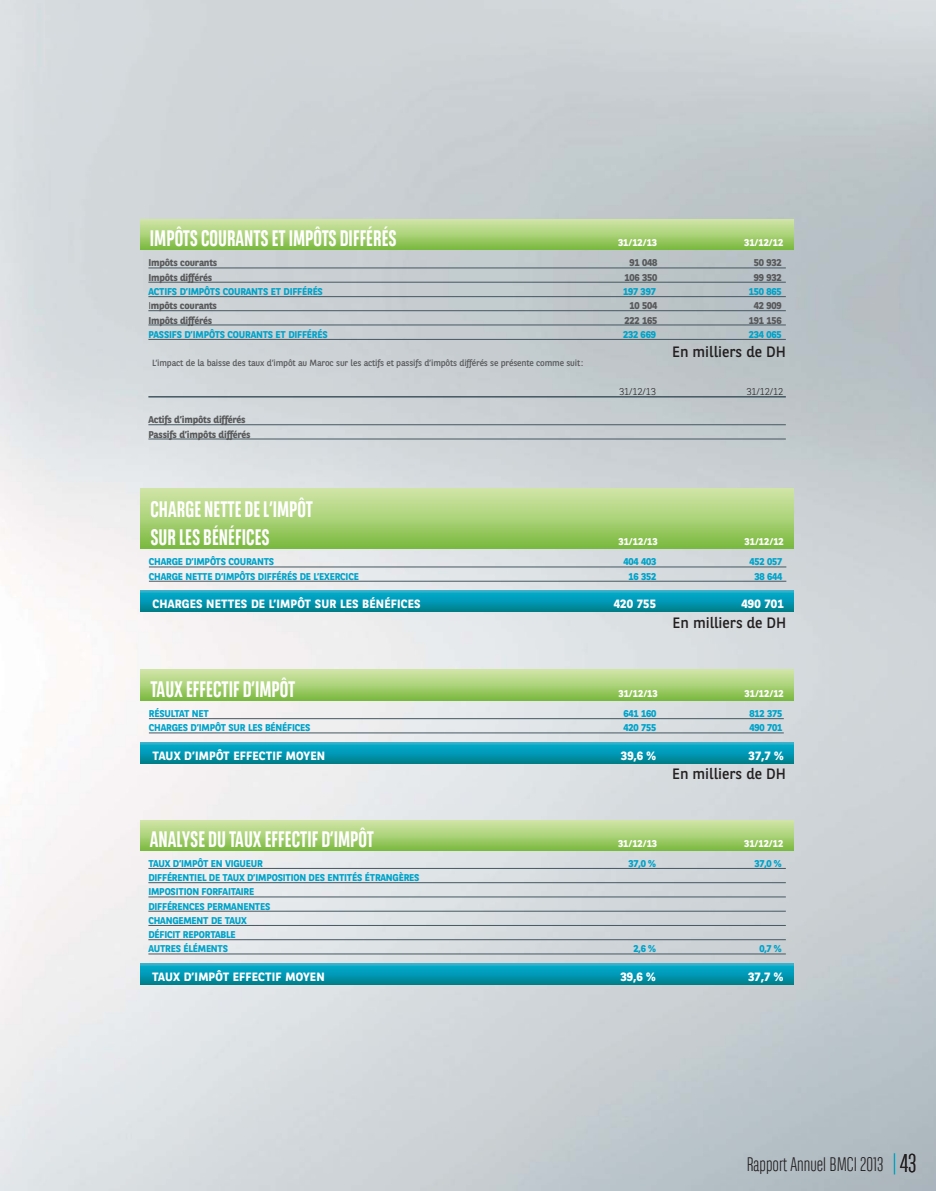
<style>
.page{position:relative;width:936px;height:1191px;background:#fff}
.page>*{position:absolute;margin:0;border:0;box-sizing:border-box;transform-origin:0 0}
.t1{font:700 22.35px/28.5px "BNPP Sans Condensed";color:#fff}
.t2{font:300 19.5px "BNPP Sans Condensed";color:#231f20}
.t3{font:15px "BNPP Sans";color:#231f20}
.t4{font:700 12px "BNPP Sans";letter-spacing:.01em;color:#fff}
.t5{font:700 9.9px/14.2px "BNPP Sans";letter-spacing:-.02em;color:#00a3c9}
.t6{font:700 9.9px/14.2px "BNPP Sans";letter-spacing:-.02em;color:#58595b}
.t7{font:700 9.9px "BNPP Sans";color:#fff}
.t8{font:300 9.9px "BNPP Sans";letter-spacing:-.02em;color:#231f20}
.t9{font:9px "BNPP Sans";letter-spacing:-.02em;color:#58595b}
.s1{font-weight:300;color:#231f20}
.s2{font-size:25.5px}
</style>
<div class="page">
<img style="left:0;top:0;width:935px;height:1191px">
<hr style="left:893px;top:1153px;width:2px;height:21px;background:#fff">
<div style="left:140px;top:219px;width:653px;height:30px;background:linear-gradient(to bottom,#d4e7ab,#82bd47)"></div>
<div style="left:140px;top:670px;width:653px;height:30px;background:linear-gradient(to bottom,#d4e7ab,#81bd47)"></div>
<hr style="left:148px;top:268px;width:637px;height:1px;background:#455761">
<hr style="left:148px;top:282px;width:637px;height:1px;background:#455761">
<hr style="left:148px;top:296px;width:637px;height:1px;background:#455761">
<hr style="left:148px;top:310px;width:637px;height:1px;background:#455761">
<hr style="left:148px;top:325px;width:637px;height:1px;background:#455761">
<hr style="left:148px;top:339px;width:637px;height:1px;background:#455761">
<hr style="left:148px;top:396px;width:637px;height:1px;background:#455761">
<hr style="left:148px;top:424px;width:637px;height:1px;background:#455761">
<hr style="left:148px;top:439px;width:637px;height:1px;background:#455761">
<svg style="left:140px;top:963px;width:653px;height:21px;background:#079ab3"></svg>
<svg style="left:140px;top:742px;width:653px;height:21px;background:#0799b2"></svg>
<svg style="left:140px;top:590px;width:653px;height:21px;background:#0799b2"></svg>
<div style="left:140px;top:820px;width:653px;height:30px;background:linear-gradient(to bottom,#d5e7ac,#83be48)"></div>
<div style="left:140px;top:488px;width:653px;height:61px;background:linear-gradient(to bottom,#d5e7ab,#7cba40)"></div>
<hr style="left:149px;top:718px;width:634px;height:1px;background:#455761">
<hr style="left:149px;top:732px;width:634px;height:1px;background:#455761">
<hr style="left:148px;top:868px;width:637px;height:1px;background:#455761">
<hr style="left:148px;top:882px;width:637px;height:1px;background:#455761">
<hr style="left:148px;top:896px;width:637px;height:1px;background:#455761">
<hr style="left:148px;top:910px;width:637px;height:1px;background:#455761">
<hr style="left:148px;top:925px;width:637px;height:1px;background:#455761">
<hr style="left:148px;top:939px;width:637px;height:1px;background:#455761">
<hr style="left:148px;top:953px;width:637px;height:1px;background:#455761">
<hr style="left:149px;top:566px;width:637px;height:1px;background:#455761">
<hr style="left:149px;top:581px;width:637px;height:1px;background:#455761">
<h1 class="t1" style="left:150px;top:226px;width:248px">IMPÔTS COURANTS ET IMPÔTS DIFFÉRÉS</h1>
<p class="t7" style="left:618px;top:238px;width:41px">31/12/13</p>
<p class="t7" style="left:744px;top:238px;width:41px">31/12/12</p>
<p class="t6" style="left:148px;top:256px;width:70px">Impôts courants</p>
<p class="t6" style="left:629px;top:256px;width:29px">91 048</p>
<p class="t6" style="left:753px;top:256px;width:29px">50 932</p>
<p class="t6" style="left:148px;top:271px;width:65px">Impôts différés</p>
<p class="t6" style="left:624px;top:271px;width:34px">106 350</p>
<p class="t6" style="left:753px;top:271px;width:29px">99 932</p>
<p class="t5" style="left:148px;top:285px;width:176px">ACTIFS D’IMPÔTS COURANTS ET DIFFÉRÉS</p>
<p class="t5" style="left:623px;top:285px;width:34px">197 397</p>
<p class="t5" style="left:748px;top:285px;width:34px">150 865</p>
<p class="t6" style="left:148px;top:299px;width:70px"><span class="s1">I</span>mpôts courants</p>
<p class="t6" style="left:629px;top:299px;width:29px">10 504</p>
<p class="t6" style="left:753px;top:299px;width:29px">42 909</p>
<p class="t6" style="left:148px;top:313px;width:65px">Impôts différés</p>
<p class="t6" style="left:624px;top:313px;width:34px">222 165</p>
<p class="t6" style="left:748px;top:313px;width:34px">191 156</p>
<p class="t5" style="left:148px;top:328px;width:181px">PASSIFS D’IMPÔTS COURANTS ET DIFFÉRÉS</p>
<p class="t5" style="left:623px;top:328px;width:34px">232 669</p>
<p class="t5" style="left:748px;top:328px;width:34px">234 065</p>
<p class="t9" style="left:152px;top:359px;width:432px">L’impact de la baisse des taux d’impôt au Maroc sur les actifs et passifs d’impôts différés se présente comme suit :</p>
<p class="t8" style="left:619px;top:387px;width:38px">31/12/13</p>
<p class="t8" style="left:746px;top:387px;width:38px">31/12/12</p>
<p class="t6" style="left:148px;top:413px;width:104px">Actifs d’impôts différés<br>Passifs d’impôts différés</p>
<h3 class="t3" style="left:672px;top:345px;width:115px">En milliers de DH</h3>
<h1 class="t1" style="left:150px;top:497px;width:164px">CHARGE NETTE DE L’IMPÔT<br>SUR LES BÉNÉFICES</h1>
<p class="t7" style="left:618px;top:537px;width:41px">31/12/13</p>
<p class="t7" style="left:744px;top:537px;width:41px">31/12/12</p>
<p class="t5" style="left:149px;top:555px;width:127px">CHARGE D’IMPÔTS COURANTS</p>
<p class="t5" style="left:623px;top:555px;width:34px">404 403</p>
<p class="t5" style="left:749px;top:555px;width:34px">452 057</p>
<p class="t5" style="left:149px;top:569px;width:211px">CHARGE NETTE D’IMPÔTS DIFFÉRÉS DE L’EXERCICE</p>
<p class="t5" style="left:628px;top:569px;width:29px">16 352</p>
<p class="t5" style="left:754px;top:569px;width:29px">38 644</p>
<p class="t4" style="left:153px;top:599px;width:269px">CHARGES NETTES DE L’IMPÔT SUR LES BÉNÉFICES</p>
<p class="t4" style="left:613px;top:599px;width:44px">420 755</p>
<p class="t4" style="left:741px;top:599px;width:44px">490 701</p>
<h1 class="t1" style="left:150px;top:677px;width:146px">TAUX EFFECTIF D’IMPÔT</h1>
<h3 class="t3" style="left:672px;top:616px;width:115px">En milliers de DH</h3>
<p class="t7" style="left:618px;top:689px;width:41px">31/12/13</p>
<p class="t7" style="left:744px;top:689px;width:41px">31/12/12</p>
<p class="t5" style="left:149px;top:707px;width:61px">RÉSULTAT NET</p>
<p class="t5" style="left:623px;top:707px;width:34px">641 160</p>
<p class="t5" style="left:749px;top:707px;width:34px">812 375</p>
<p class="t5" style="left:149px;top:721px;width:163px">CHARGES D’IMPÔT SUR LES BÉNÉFICES</p>
<p class="t5" style="left:623px;top:721px;width:34px">420 755</p>
<p class="t5" style="left:749px;top:721px;width:34px">490 701</p>
<p class="t4" style="left:153px;top:750px;width:174px">TAUX D’IMPÔT EFFECTIF MOYEN</p>
<p class="t4" style="left:621px;top:750px;width:37px">39,6 %</p>
<p class="t4" style="left:748px;top:750px;width:37px">37,7 %</p>
<h1 class="t1" style="left:150px;top:826px;width:225px">ANALYSE DU TAUX EFFECTIF D’IMPÔT</h1>
<h3 class="t3" style="left:672px;top:767px;width:115px">En milliers de DH</h3>
<p class="t7" style="left:618px;top:839px;width:41px">31/12/13</p>
<p class="t7" style="left:744px;top:839px;width:41px">31/12/12</p>
<p class="t5" style="left:148px;top:857px;width:116px">TAUX D’IMPÔT EN VIGUEUR</p>
<p class="t5" style="left:628px;top:857px;width:29px">37,0 %</p>
<p class="t5" style="left:754px;top:857px;width:29px">37,0 %</p>
<p class="t5" style="left:148px;top:871px;width:273px">DIFFÉRENTIEL DE TAUX D’IMPOSITION DES ENTITÉS ÉTRANGÈRES<br>IMPOSITION FORFAITAIRE<br>DIFFÉRENCES PERMANENTES<br>CHANGEMENT DE TAUX<br>DÉFICIT REPORTABLE<br>AUTRES ÉLÉMENTS</p>
<p class="t5" style="left:633px;top:942px;width:24px">2,6 %</p>
<p class="t5" style="left:759px;top:942px;width:24px">0,7 %</p>
<p class="t4" style="left:152px;top:971px;width:174px">TAUX D’IMPÔT EFFECTIF MOYEN</p>
<p class="t4" style="left:620px;top:971px;width:37px">39,6 %</p>
<p class="t4" style="left:748px;top:971px;width:37px">37,7 %</p>
<h2 class="t2" style="left:746px;top:1156px;width:171px">Rapport Annuel BMCI 2013 <span class="s2">43</span></h2>
</div>
